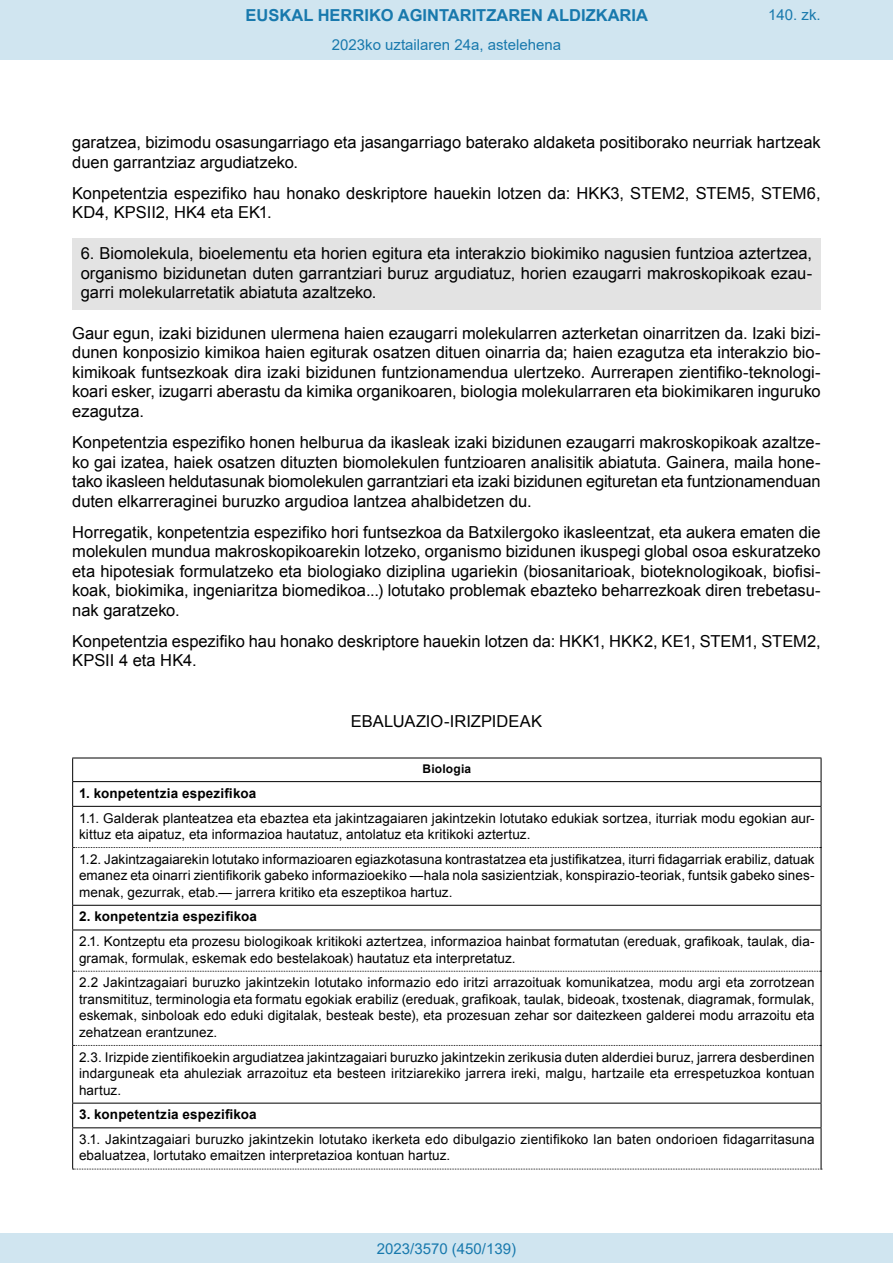
<style>
.page{position:relative;width:893px;height:1263px;background:#fff}
.page>*{position:absolute;margin:0;border:0;box-sizing:border-box;transform-origin:0 0}
.t1{font:16.5px/19.5px "Arial";letter-spacing:-.005em;color:#000;text-align:justify}
.t2{font:700 16.5px "Arial";color:#1879ad}
.Paginacion_Centro{font:15px "Arial";color:#1879ad}
.t3{font:13.5px/24.8px "Arial";letter-spacing:.005em;color:#000}
.t4{font:700 12px "Arial";letter-spacing:.015em;color:#000}
.s1{font-weight:700}
</style>
<div class="page">
<div style="left:72px;top:238px;width:749px;height:72px;background:#e3e3e3"></div>
<hr style="left:72px;top:781px;width:749px;height:1px;background:#000">
<svg style="left:73px;top:847px;width:748px;height:1px"></svg>
<svg style="left:73px;top:971px;width:748px;height:1px"></svg>
<svg style="left:73px;top:1045px;width:748px;height:1px"></svg>
<svg style="left:73px;top:1169px;width:749px;height:1px"></svg>
<hr style="left:72px;top:758px;width:749px;height:1px;background:#000">
<hr style="left:72px;top:807px;width:1px;height:40px;background:#000">
<hr style="left:821px;top:807px;width:1px;height:40px;background:#000">
<hr style="left:72px;top:847px;width:1px;height:58px;background:#000">
<hr style="left:821px;top:847px;width:1px;height:58px;background:#000">
<hr style="left:72px;top:930px;width:1px;height:41px;background:#000">
<hr style="left:821px;top:930px;width:1px;height:41px;background:#000">
<hr style="left:72px;top:971px;width:1px;height:74px;background:#000">
<hr style="left:821px;top:971px;width:1px;height:74px;background:#000">
<hr style="left:72px;top:1045px;width:1px;height:58px;background:#000">
<hr style="left:821px;top:1045px;width:1px;height:58px;background:#000">
<hr style="left:72px;top:1128px;width:1px;height:41px;background:#000">
<hr style="left:821px;top:1128px;width:1px;height:41px;background:#000">
<svg style="left:72px;top:758px;width:1px;height:48px"></svg>
<svg style="left:821px;top:758px;width:1px;height:48px"></svg>
<hr style="left:72px;top:806px;width:749px;height:1px;background:#000">
<hr style="left:72px;top:905px;width:749px;height:1px;background:#000">
<svg style="left:72px;top:906px;width:1px;height:23px"></svg>
<svg style="left:821px;top:906px;width:1px;height:23px"></svg>
<hr style="left:72px;top:929px;width:749px;height:1px;background:#000">
<hr style="left:72px;top:1103px;width:749px;height:1px;background:#000">
<svg style="left:72px;top:1103px;width:1px;height:24px"></svg>
<svg style="left:821px;top:1103px;width:1px;height:24px"></svg>
<hr style="left:72px;top:1127px;width:749px;height:1px;background:#000">
<div style="left:0;top:0;width:893px;height:60px;background:#d0e5f0"></div>
<div style="left:0;top:1233px;width:893px;height:30px;background:#d0e5f0"></div>
<p class="t2" style="left:246px;top:3px;width:404px">EUSKAL HERRIKO AGINTARITZAREN ALDIZKARIA</p>
<p class="Paginacion_Centro" style="left:768px;top:5px;width:54px">140. zk.</p>
<p class="Paginacion_Centro" style="left:332px;top:35px;width:231px">2023ko uztailaren 24a, astelehena</p>
<p class="t1" style="left:72px;top:133px;width:750px">garatzea, bizimodu osasungarriago eta jasangarriago baterako aldaketa positiborako neurriak hartzeak duen garrantziaz argudiatzeko.</p>
<p class="t1" style="left:72px;top:183px;width:750px">Konpetentzia espezifiko hau honako deskriptore hauekin lotzen da: HKK3, STEM2, STEM5, STEM6,<br>KD4, KPSII2, HK4 eta EK1.</p>
<p class="t1" style="left:81px;top:244px;width:733px">6. Biomolekula, bioelementu eta horien egitura eta interakzio biokimiko nagusien funtzioa aztertzea, organismo bizidunetan duten garrantziari buruz argudiatuz, horien ezaugarri makroskopikoak ezau&shy;garri molekularretatik abiatuta azaltzeko.</p>
<p class="t1" style="left:72px;top:323px;width:750px">Gaur egun, izaki bizidunen ulermena haien ezaugarri molekularren azterketan oinarritzen da. Izaki bizi&shy;dunen konposizio kimikoa haien egiturak osatzen dituen oinarria da; haien ezagutza eta interakzio bio&shy;kimikoak funtsezkoak dira izaki bizidunen funtzionamendua ulertzeko. Aurrerapen zientifiko-teknologi&shy;koari esker, izugarri aberastu da kimika organikoaren, biologia molekularraren eta biokimikaren inguruko ezagutza.</p>
<p class="t1" style="left:72px;top:433px;width:750px">Konpetentzia espezifiko honen helburua da ikasleak izaki bizidunen ezaugarri makroskopikoak azaltze&shy;ko gai izatea, haiek osatzen dituzten biomolekulen funtzioaren analisitik abiatuta. Gainera, maila hone&shy;tako ikasleen heldutasunak biomolekulen garrantziari eta izaki bizidunen egituretan eta funtzionamenduan duten elkarreraginei buruzko argudioa lantzea ahalbidetzen du.</p>
<p class="t1" style="left:72px;top:522px;width:750px">Horregatik, konpetentzia espezifiko hori funtsezkoa da Batxilergoko ikasleentzat, eta aukera ematen die molekulen mundua makroskopikoarekin lotzeko, organismo bizidunen ikuspegi global osoa eskuratzeko eta hipotesiak formulatzeko eta biologiako diziplina ugariekin (biosanitarioak, bioteknologikoak, biofisi&shy;koak, biokimika, ingeniaritza biomedikoa...) lotutako problemak ebazteko beharrezkoak diren trebetasu&shy;nak garatzeko.</p>
<p class="t1" style="left:72px;top:631px;width:750px">Konpetentzia espezifiko hau honako deskriptore hauekin lotzen da: HKK1, HKK2, KE1, STEM1, STEM2,<br>KPSII 4 eta HK4.</p>
<p class="t1" style="left:351px;top:711px;width:193px">EBALUAZIO-IRIZPIDEAK</p>
<p class="t4" style="left:422px;top:761px;width:50px">Biologia</p>
<p class="t3" style="left:79px;top:781px;width:737px"><span class="s1">1. konpetentzia espezifikoa<br></span>1.1. Galderak planteatzea eta ebaztea eta jakintzagaiaren jakintzekin lotutako edukiak sortzea, iturriak modu egokian aur-</p>
<p class="t3" style="left:79px;top:822px;width:737px">kittuz eta aipatuz, eta informazioa hautatuz, antolatuz eta kritikoki aztertuz.<br>1.2. Jakintzagaiarekin lotutako informazioaren egiazkotasuna kontrastatzea eta justifikatzea, iturri fidagarriak erabiliz, datuak</p>
<p class="t3" style="left:79px;top:867px;width:737px;line-height:16.5px">emanez eta oinarri zientifikorik gabeko informazioekiko —hala nola sasizientziak, konspirazio-teoriak, funtsik gabeko sines&shy;menak, gezurrak, etab.— jarrera kritiko eta eszeptikoa hartuz.</p>
<p class="t3" style="left:79px;top:904px;width:737px"><span class="s1">2. konpetentzia espezifikoa<br></span>2.1. Kontzeptu eta prozesu biologikoak kritikoki aztertzea, informazioa hainbat formatutan (ereduak, grafikoak, taulak, dia-</p>
<p class="t3" style="left:79px;top:946px;width:737px">gramak, formulak, eskemak edo bestelakoak) hautatuz eta interpretatuz.<br>2.2 Jakintzagaiari buruzko jakintzekin lotutako informazio edo iritzi arrazoituak komunikatzea, modu argi eta zorrotzean</p>
<p class="t3" style="left:79px;top:991px;width:737px;line-height:16.5px;text-align:justify">transmitituz, terminologia eta formatu egokiak erabiliz (ereduak, grafikoak, taulak, bideoak, txostenak, diagramak, formulak, eskemak, sinboloak edo eduki digitalak, besteak beste), eta prozesuan zehar sor daitezkeen galderei modu arrazoitu eta zehatzean erantzunez.</p>
<p class="t3" style="left:79px;top:1049px;width:737px;line-height:16.5px;text-align:justify">2.3. Irizpide zientifikoekin argudiatzea jakintzagaiari buruzko jakintzekin zerikusia duten alderdiei buruz, jarrera desberdinen indarguneak eta ahuleziak arrazoituz eta besteen iritziarekiko jarrera ireki, malgu, hartzaile eta errespetuzkoa kontuan hartuz.</p>
<p class="t3" style="left:79px;top:1102px;width:737px"><span class="s1">3. konpetentzia espezifikoa<br></span>3.1. Jakintzagaiari buruzko jakintzekin lotutako ikerketa edo dibulgazio zientifikoko lan baten ondorioen fidagarritasuna</p>
<p class="t3" style="left:79px;top:1143px;width:373px">ebaluatzea, lortutako emaitzen interpretazioa kontuan hartuz.</p>
<p class="Paginacion_Centro" style="left:377px;top:1238px;width:141px">2023/3570 (450/139)</p>
</div>
